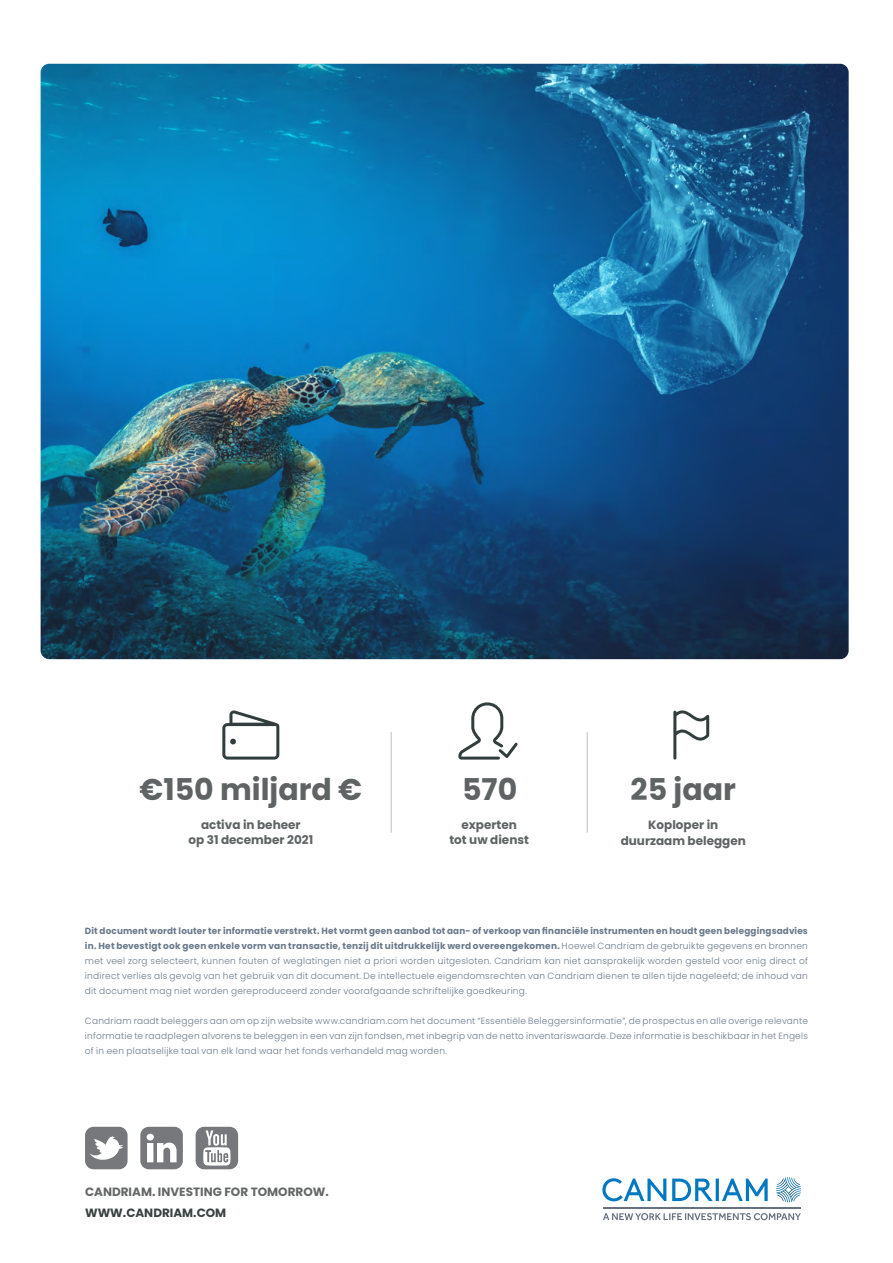
<style>
.page{position:relative;width:893px;height:1263px;background:#fff}
.page>*{position:absolute;margin:0;border:0;box-sizing:border-box;transform-origin:0 0}
.t1{font:700 30px "Poppins";color:#5f6364}
.t2{font:700 12px/15px "Poppins";color:#5f6364;text-align:center}
.t3{font:700 12px "Poppins";color:#656766}
.t4{font:700 12px "Poppins";color:#394140}
.t5{font:300 9px/15px "Poppins";letter-spacing:.025em;color:#6a7a8a;text-align:justify}
.s1{font-weight:700}
</style>
<div class="page">
<img style="left:41px;top:64px;width:808px;height:595px">
<svg style="left:776px;top:1177px;width:25px;height:25px"></svg>
<svg style="left:603px;top:1213px;width:198px;height:7px"></svg>
<hr style="left:603px;top:1207px;width:198px;height:1px;background:#67717e">
<svg style="left:602px;top:1178px;width:166px;height:23px"></svg>
<div style="left:140px;top:1127px;width:43px;height:42px;background:#77787b;border-radius:9px"></div>
<svg style="left:147px;top:1134px;width:30px;height:28px"></svg>
<div style="left:196px;top:1127px;width:42px;height:42px;background:#77787b;border-radius:9px"></div>
<svg style="left:203px;top:1130px;width:27px;height:35px"></svg>
<div style="left:85px;top:1127px;width:43px;height:42px;background:#77787b;border-radius:9px"></div>
<svg style="left:89px;top:1136px;width:34px;height:24px"></svg>
<hr style="left:391px;top:732px;width:1px;height:101px;background:#bcbec0">
<hr style="left:587px;top:732px;width:1px;height:101px;background:#bcbec0">
<svg style="left:458px;top:702px;width:60px;height:57px"></svg>
<svg style="left:222px;top:710px;width:57px;height:49px"></svg>
<svg style="left:673px;top:710px;width:36px;height:49px"></svg>
<h1 class="t1" style="left:140px;top:772px;width:224px">€150 miljard €</h1>
<h2 class="t2" style="left:189px;top:817px;width:126px">activa in beheer<br>op 31 december 2021</h2>
<h1 class="t1" style="left:462px;top:772px;width:57px">570</h1>
<h2 class="t2" style="left:449px;top:817px;width:81px">experten<br>tot uw dienst</h2>
<h1 class="t1" style="left:631px;top:772px;width:107px">25 jaar</h1>
<h2 class="t2" style="left:621px;top:816px;width:127px;line-height:16.5px">Koploper in duurzaam beleggen</h2>
<p class="t5" style="left:85px;top:923px;width:724px"><span class="s1">Dit document wordt louter ter informatie verstrekt. Het vormt geen aanbod tot aan- of verkoop van financiële instrumenten en houdt geen beleggingsadvies in. Het bevestigt ook geen enkele vorm van transactie, tenzij dit uitdrukkelijk werd overeengekomen.</span> Hoewel Candriam de gebruikte gegevens en bronnen met veel zorg selecteert, kunnen fouten of weglatingen niet a priori worden uitgesloten. Candriam kan niet aansprakelijk worden gesteld voor enig direct of indirect verlies als gevolg van het gebruik van dit document. De intellectuele eigendomsrechten van Candriam dienen te allen tijde nageleefd; de inhoud van dit document mag niet worden gereproduceerd zonder voorafgaande schriftelijke goedkeuring.</p>
<p class="t5" style="left:85px;top:1013px;width:725px">Candriam raadt beleggers aan om op zijn website www.candriam.com het document “Essentiële Beleggersinformatie”, de prospectus en alle overige relevante informatie te raadplegen alvorens te beleggen in een van zijn fondsen, met inbegrip van de netto inventariswaarde. Deze informatie is beschikbaar in het Engels of in een plaatselijke taal van elk land waar het fonds verhandeld mag worden.</p>
<h2 class="t3" style="left:85px;top:1185px;width:245px">CANDRIAM. INVESTING FOR TOMORROW.</h2>
<h2 class="t4" style="left:85px;top:1206px;width:143px">WWW.CANDRIAM.COM</h2>
</div>
